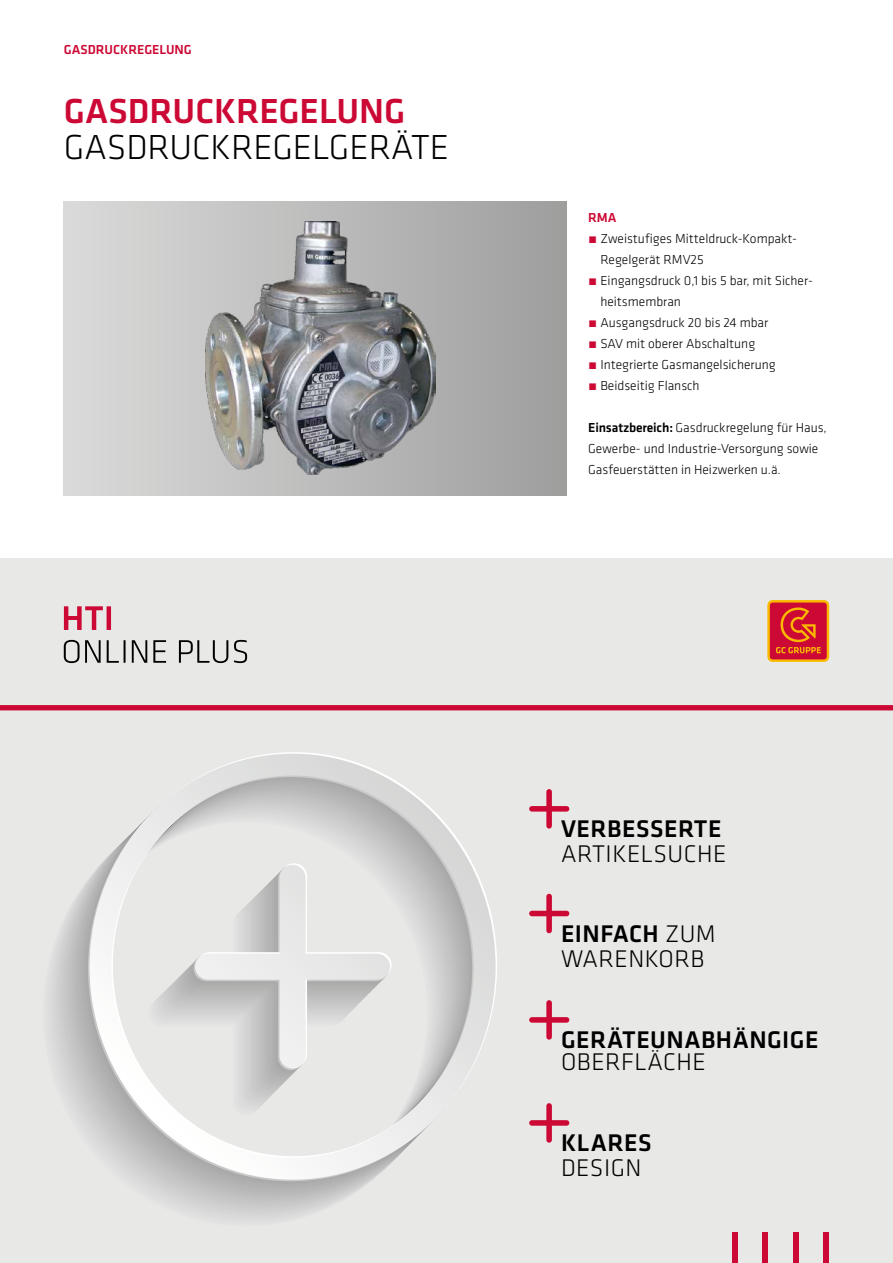
<style>
.page{position:relative;width:893px;height:1263px;background:#fff}
.page>*{position:absolute;margin:0;border:0;box-sizing:border-box;transform-origin:0 0}
.t1{font:300 36px "GC Klavika Fein";color:#000}
.t2{font:500 36px "GC Klavika Fein";color:#cc0935}
.t3{font:300 25.05px/25px "GC Klavika Fein";letter-spacing:.02em;color:#000}
.t4{font:500 25.05px "GC Klavika Fein";letter-spacing:.02em;color:#000}
.t5{font:300 13.5px/21px "GC Klavika Fein";color:#000}
.t6{font:500 13.5px "GC Klavika Fein";color:#cc0935}
.s1{color:#cc0935}
.s2{font-weight:500}
</style>
<div class="page">
<div style="left:64px;top:201px;width:503px;height:294px;background:linear-gradient(to right,#dbdbda,#9e9e9e)"></div>
<img style="left:205px;top:221px;width:231px;height:253px">
<div style="left:0;top:558px;width:893px;height:705px;background:#e8e8e7"></div>
<svg style="left:89px;top:754px;width:407px;height:426px"></svg>
<svg style="left:529px;top:789px;width:40px;height:39px"></svg>
<svg style="left:529px;top:894px;width:40px;height:39px"></svg>
<svg style="left:529px;top:1000px;width:40px;height:40px"></svg>
<svg style="left:529px;top:1103px;width:40px;height:40px"></svg>
<div style="left:823px;top:1232px;width:6px;height:31px;background:#cc0935"></div>
<div style="left:793px;top:1232px;width:6px;height:31px;background:#cc0935"></div>
<div style="left:762px;top:1232px;width:6px;height:31px;background:#cc0935"></div>
<div style="left:732px;top:1232px;width:6px;height:31px;background:#cc0935"></div>
<svg style="left:767px;top:600px;width:62px;height:62px"></svg>
<div style="left:770px;top:602px;width:57px;height:57px;background:#cc0935;border-radius:3px"></div>
<svg style="left:776px;top:607px;width:45px;height:46px"></svg>
<svg style="left:64px;top:640px;width:183px;height:23px"></svg>
<svg style="left:64px;top:606px;width:47px;height:24px"></svg>
<div style="left:0;top:705px;width:893px;height:5px;background:#cc0935"></div>
<p class="t6" style="left:64px;top:40px;width:130px">GASDRUCKREGELUNG</p>
<h1 class="t2" style="left:64px;top:87px;width:343px">GASDRUCKREGELUNG</h1>
<h1 class="t1" style="left:64px;top:125px;width:387px">GASDRUCKREGELGERÄTE</h1>
<p class="t6" style="left:588px;top:208px;width:30px">RMA</p>
<p class="t5" style="left:600px;top:228px;width:198px;text-indent:-12px"><span class="s1">•</span> Zweistufiges Mitteldruck-Kompakt-<br>Regelgerät RMV25</p>
<p class="t5" style="left:600px;top:270px;width:214px;text-indent:-12px"><span class="s1">•</span> Eingangsdruck 0,1 bis 5 bar, mit Sicher&shy;heitsmembran</p>
<p class="t5" style="left:588px;top:312px;width:182px"><span class="s1">•</span> Ausgangsdruck 20 bis 24 mbar</p>
<p class="t5" style="left:588px;top:333px;width:169px"><span class="s1">•</span> SAV mit oberer Abschaltung</p>
<p class="t5" style="left:588px;top:354px;width:189px"><span class="s1">•</span> Integrierte Gasmangelsicherung</p>
<p class="t5" style="left:588px;top:375px;width:113px"><span class="s1">•</span> Beidseitig Flansch</p>
<p class="t5" style="left:588px;top:417px;width:240px"><span class="s2">Einsatzbereich:</span> Gasdruckregelung fü r Haus,<br>Gewerbe- und Industrie-Versorgung sowie<br>Gasfeuerstätten in Heizwerken u.ä.</p>
<h2 class="t4" style="left:561px;top:812px;width:162px">VERBESSERTE</h2>
<h2 class="t3" style="left:561px;top:841px;width:167px">ARTIKELSUCHE</h2>
<h2 class="t3" style="left:561px;top:920px;width:156px"><span class="s2">EINFACH</span> ZUM<br>WARENKORB</h2>
<h2 class="t4" style="left:561px;top:1023px;width:259px">GERÄTEUNABHÄNGIGE</h2>
<h2 class="t3" style="left:561px;top:1048px;width:146px">OBERFLÄCHE</h2>
<h2 class="t4" style="left:561px;top:1126px;width:92px">KLARES</h2>
<h2 class="t3" style="left:561px;top:1155px;width:82px">DESIGN</h2>
</div>
